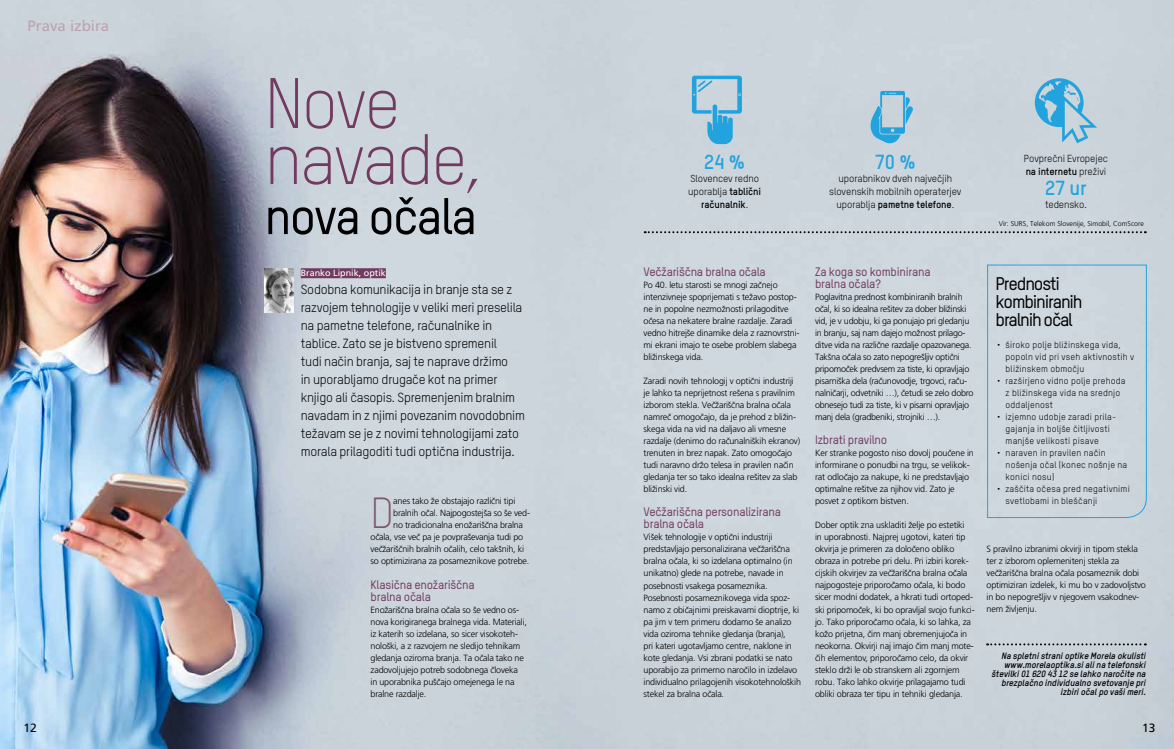
<style>
.page{position:relative;width:1174px;height:749px;background:#fff}
.page>*{position:absolute;margin:0;border:0;box-sizing:border-box;transform-origin:0 0}
.t1{font:300 70px/56px "TSTARCE";letter-spacing:-.04em;color:#733a61}
.t2{font:500 50px "TSTARCE";letter-spacing:-.04em;color:#000}
.t3{font:300 42.7px "TSTARCE";color:#7d566b}
.t4{font:700 20px "TSTARCE";letter-spacing:-.01em;color:#23a3dd}
.t5{font:500 18px/18px "TSTARCE";letter-spacing:-.065em;color:#000}
.t6{font:15px "Frutiger LT Std";color:#bca2b1}
.t7{font:13px/18px "TSTARCE";letter-spacing:-.02em;color:#000}
.t8{font:500 12px/12px "TSTARCE";letter-spacing:-.02em;color:#733a61}
.t9{font:12px "Frutiger LT Std";color:#000}
.t10{font:10px/13px "TSTARCE";letter-spacing:-.01em;color:#000;text-align:center}
.t11{font:300 9px/12px "Frutiger LT Std";letter-spacing:-.02em;color:#000}
.t12{font:9px/12px "TSTARCE";letter-spacing:.02em;color:#000}
.t13{font:italic 700 9px/9px "TSTARCE";letter-spacing:-.01em;color:#000;text-align:right}
.t14{font:9px "Frutiger LT Std";color:#fff}
.t15{font:300 7px "Frutiger LT Std";color:#000}
.s1{font-weight:700}
</style>
<div class="page">
<img style="left:0;top:0;width:1174px;height:748px">
<div style="left:301px;top:268px;width:85px;height:10px;background:#733a61"></div>
<img style="left:264px;top:269px;width:30px;height:43px">
<svg style="left:987px;top:643px;width:158px;height:2px"></svg>
<div style="left:986px;top:264px;width:161px;height:254px;background:#cfd8df"></div>
<svg style="left:644px;top:231px;width:501px;height:2px"></svg>
<svg style="left:692px;top:76px;width:50px;height:68px;background:#8bc1dc"></svg>
<svg style="left:868px;top:91px;width:45px;height:54px;background:#92c3db"></svg>
<svg style="left:1034px;top:78px;width:63px;height:65px;background:#90c3db"></svg>
<h3 class="t6" style="left:28px;top:17px;width:83px">Prava izbira</h3>
<h1 class="t1" style="left:264px;top:75px;width:221px">Nove navade,</h1>
<h2 class="t2" style="left:264px;top:185px;width:214px">nova očala</h2>
<p class="t14" style="left:301px;top:268px;width:87px">Branko Lipnik, optik</p>
<p class="t7" style="left:301px;top:280px;width:226px">Sodobna komunikacija in branje sta se z razvojem tehnologije v veliki meri preselila na pametne telefone, računalnike in tablice. Zato se je bistveno spremenil<br>tudi način branja, saj te naprave držimo<br>in uporabljamo drugače kot na primer knjigo ali časopis. Spremenjenim bralnim navadam in z njimi povezanim novodobnim težavam se je z novimi tehnologijami zato morala prilagoditi tudi optična industrija.</p>
<h3 class="t3" style="left:370px;top:488px;width:25px">D</h3>
<p class="t11" style="left:393px;top:495px;width:124px">anes tako že obstajajo različni tipi</p>
<p class="t11" style="left:393px;top:507px;width:138px">bralnih očal. Najpogostejša so še ved-</p>
<p class="t11" style="left:393px;top:519px;width:131px">no tradicionalna enožariščna bralna</p>
<p class="t11" style="left:370px;top:531px;width:154px">očala, vse več pa je povpraševanja tudi po</p>
<p class="t11" style="left:370px;top:543px;width:155px">večžariščnih bralnih očalih, celo takšnih, ki</p>
<p class="t11" style="left:370px;top:555px;width:160px">so optimizirana za posameznikove potrebe.</p>
<h3 class="t8" style="left:370px;top:578px;width:106px">Klasična enožariščna bralna očala</h3>
<p class="t11" style="left:370px;top:603px;width:158px">Enožariščna bralna očala so še vedno os&shy;nova korigiranega bralnega vida. Materiali, iz katerih so izdelana, so sicer visokoteh&shy;nološki, a z razvojem ne sledijo tehnikam gledanja oziroma branja. Ta očala tako ne zadovoljujejo potreb sodobnega človeka<br>in uporabnika puščajo omejenega le na bralne razdalje.</p>
<h3 class="t4" style="left:704px;top:150px;width:43px">24 %</h3>
<p class="t10" style="left:688px;top:172px;width:74px">Slovencev redno uporablja <span class="s1">tablični računalnik</span>.</p>
<h3 class="t4" style="left:874px;top:150px;width:43px">70 %</h3>
<p class="t10" style="left:829px;top:172px;width:134px">uporabnikov dveh največjih slovenskih mobilnih operaterjev uporablja <span class="s1">pametne telefone</span>.</p>
<p class="t10" style="left:1024px;top:151px;width:86px;text-align:left">Povprečni Evropejec <span class="s1">na internetu</span> preživi</p>
<h3 class="t4" style="left:1045px;top:175px;width:43px">27 ur</h3>
<p class="t10" style="left:1045px;top:197px;width:43px">tedensko.</p>
<p class="t15" style="left:998px;top:219px;width:147px">Vir: SURS, Telekom Slovenije, Simobil, ComScore</p>
<h3 class="t8" style="left:643px;top:266px;width:124px">Večžariščna bralna očala</h3>
<p class="t11" style="left:643px;top:279px;width:157px">Po 40. letu starosti se mnogi začnejo intenzivneje spoprijemati s težavo postop&shy;ne in popolne nezmožnosti prilagoditve očesa na nekatere bralne razdalje. Zaradi vedno hitrejše dinamike dela z raznovrstni&shy;mi ekrani imajo te osebe problem slabega bližinskega vida.</p>
<p class="t11" style="left:643px;top:375px;width:158px">Zaradi novih tehnologij v optični industriji je lahko ta neprijetnost rešena s pravilnim izborom stekla. Večžariščna bralna očala namreč omogočajo, da je prehod z bližin&shy;skega vida na vid na daljavo ali vmesne razdalje (denimo do računalniških ekranov) trenuten in brez napak. Zato omogočajo tudi naravno držo telesa in pravilen način gledanja ter so tako idealna rešitev za slab bližinski vid.</p>
<h3 class="t8" style="left:643px;top:506px;width:139px">Večžariščna personalizirana bralna očala</h3>
<p class="t11" style="left:643px;top:531px;width:159px">Višek tehnologije v optični industriji predstavljajo personalizirana večžariščna bralna očala, ki so izdelana optimalno (in unikatno) glede na potrebe, navade in posebnosti vsakega posameznika.<br>Posebnosti posameznikovega vida spoz&shy;namo z običajnimi preiskavami dioptrije, ki pa jim v tem primeru dodamo še analizo vida oziroma tehnike gledanja (branja),<br>pri kateri ugotavljamo centre, naklone in kote gledanja. Vsi zbrani podatki se nato uporabijo za primerno naročilo in izdelavo individualno prilagojenih visokotehnoloških stekel za bralna očala.</p>
<h3 class="t8" style="left:815px;top:266px;width:117px">Za koga so kombinirana bralna očala?</h3>
<p class="t11" style="left:815px;top:291px;width:160px">Poglavitna prednost kombiniranih bralnih očal, ki so idealna rešitev za dober bližinski vid, je v udobju, ki ga ponujajo pri gledanju in branju, saj nam dajejo možnost prilago&shy;ditve vida na različne razdalje opazovanega.<br>Takšna očala so zato nepogrešljiv optični pripomoček predvsem za tiste, ki opravljajo pisarniška dela (računovodje, trgovci, raču&shy;nalničarji, odvetniki …), četudi se zelo dobro obnesejo tudi za tiste, ki v pisarni opravljajo manj dela (gradbeniki, strojniki …).</p>
<h3 class="t8" style="left:815px;top:434px;width:74px">Izbrati pravilno</h3>
<p class="t11" style="left:815px;top:447px;width:160px">Ker stranke pogosto niso dovolj poučene in informirane o ponudbi na trgu, se velikok&shy;rat odločajo za nakupe, ki ne predstavljajo optimalne rešitve za njihov vid. Zato je posvet z optikom bistven.</p>
<p class="t11" style="left:815px;top:519px;width:161px">Dober optik zna uskladiti želje po estetiki<br>in uporabnosti. Najprej ugotovi, kateri tip okvirja je primeren za določeno obliko obraza in potrebe pri delu. Pri izbiri korek&shy;cijskih okvirjev za večžariščna bralna očala najpogosteje priporočamo očala, ki bodo sicer modni dodatek, a hkrati tudi ortoped&shy;ski pripomoček, ki bo opravljal svojo funkci&shy;jo. Tako priporočamo očala, ki so lahka, za kožo prijetna, čim manj obremenjujoča in neokorna. Okvirji naj imajo čim manj mote&shy;čih elementov, priporočamo celo, da okvir steklo drži le ob stranskem ali zgornjem robu. Tako lahko okvirje prilagajamo tudi obliki obraza ter tipu in tehniki gledanja.</p>
<h3 class="t5" style="left:995px;top:274px;width:89px">Prednosti kombiniranih bralnih očal</h3>
<p class="t12" style="left:1005px;top:339px;width:130px;text-indent:-9px">• široko polje bližinskega vida, popoln vid pri vseh aktivnostih v bližinskem območju</p>
<p class="t12" style="left:1005px;top:375px;width:121px;text-indent:-9px">• razširjeno vidno polje prehoda z bližinskega vida na srednjo oddaljenost</p>
<p class="t12" style="left:1005px;top:411px;width:112px;text-indent:-9px">• izjemno udobje zaradi prila&shy;gajanja in boljše čitljivosti manjše velikosti pisave</p>
<p class="t12" style="left:1005px;top:447px;width:123px;text-indent:-9px">• naraven in pravilen način nošenja očal (konec nošnje na konici nosu)</p>
<p class="t12" style="left:1005px;top:483px;width:126px;text-indent:-9px">• zaščita očesa pred negativnimi svetlobami in bleščanji</p>
<p class="t11" style="left:986px;top:543px;width:161px">S pravilno izbranimi okvirji in tipom stekla ter z izborom oplemenitenj stekla za večžariščna bralna očala posameznik dobi optimiziran izdelek, ki mu bo v zadovoljstvo in bo nepogrešljiv v njegovem vsakodnev&shy;nem življenju.</p>
<p class="t13" style="left:991px;top:650px;width:156px">Na spletni strani optike Morela okulisti www.morelaoptika.si ali na telefonski številki 01 620 43 12 se lahko naročite na brezplačno individualno svetovanje pri izbiri očal po vaši meri.</p>
<h3 class="t9" style="left:23px;top:720px;width:15px">12</h3>
<h3 class="t9" style="left:1142px;top:720px;width:15px">13</h3>
</div>
